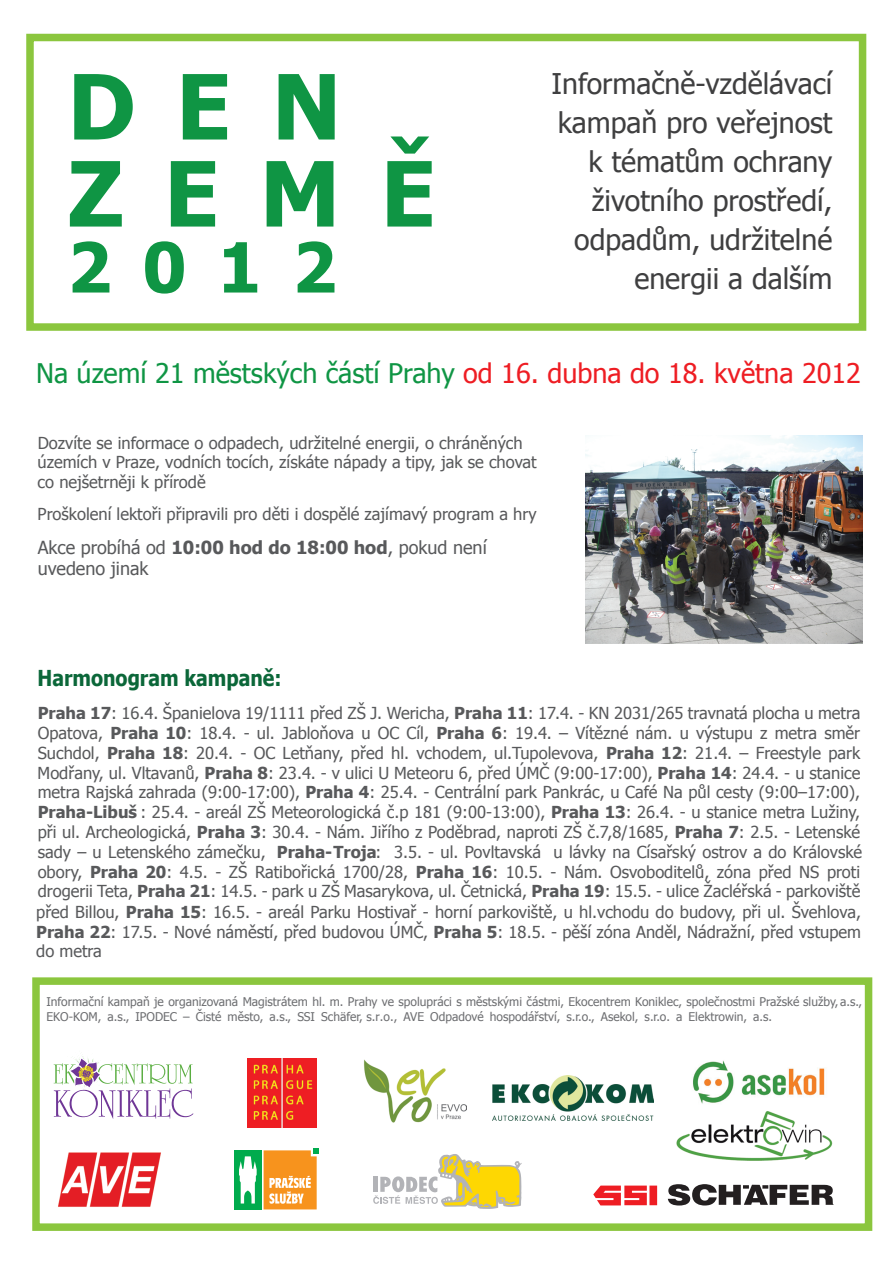
<style>
.page{position:relative;width:893px;height:1263px;background:#fff}
.page>*{position:absolute;margin:0;border:0;box-sizing:border-box;transform-origin:0 0}
.t1{font:700 90px/87px "Tahoma";letter-spacing:.45em;color:#0f9544}
.t2{font:700 69px "Tahoma";color:#0f9544}
.t3{font:28.5px/39px "Tahoma";color:#3f3f40;text-align:right}
.t4{font:27px "Tahoma";color:#0f9544}
.t5{font:700 21.9px "Tahoma";color:#0b6739;scale:.89 1}
.t6{font:18px/21.6px "Tahoma";color:#58595b}
.t7{font:16.5px/19.8px "Tahoma";color:#58595b}
.t8{font:12px/15.3px "Tahoma";color:#6d6e71}
.s1{color:#ee1d23}
.s2{font-weight:700}
</style>
<div class="page">
<div style="left:26px;top:34px;width:840px;height:297px;background:#fff;border:8px solid #8bc63e"></div>
<div style="left:32px;top:977px;width:840px;height:254px;border:8px solid #8bc63e"></div>
<svg style="left:54px;top:1056px;width:139px;height:63px"></svg>
<img style="left:248px;top:1059px;width:68px;height:68px">
<img style="left:493px;top:1075px;width:160px;height:46px">
<img style="left:58px;top:1152px;width:103px;height:55px">
<img style="left:364px;top:1059px;width:103px;height:64px">
<img style="left:676px;top:1111px;width:157px;height:50px">
<img style="left:693px;top:1060px;width:132px;height:44px">
<svg style="left:406px;top:1154px;width:116px;height:55px"></svg>
<div style="left:392px;top:1176px;width:12px;height:16px;background:#b2b3b7;border-radius:50%"></div>
<svg style="left:373px;top:1177px;width:27px;height:27px"></svg>
<svg style="left:234px;top:1148px;width:85px;height:62px"></svg>
<svg style="left:593px;top:1185px;width:64px;height:20px"></svg>
<svg style="left:668px;top:1184px;width:166px;height:21px"></svg>
<img style="left:586px;top:436px;width:276px;height:207px">
<h1 class="t1" style="left:68px;top:58px;width:370px">DEN<br>ZEMĚ</h1>
<h2 class="t2" style="left:68px;top:219px;width:270px">2012</h2>
<h3 class="t3" style="left:552px;top:63px;width:282px">Informačně-vzdělávací kampaň pro veřejnost k tématům ochrany životního prostředí, odpadům, udržitelné energii a dalším</h3>
<h3 class="t4" style="left:36px;top:355px;width:826px">Na území 21 městských částí Prahy <span class="s1">od 16. dubna do 18. května 2012</span></h3>
<p class="t7" style="left:38px;top:432px;width:501px">Dozvíte se informace o odpadech, udržitelné energii, o chráněných územích v Praze, vodních tocích, získáte nápady a tipy, jak se chovat co nejšetrněji k přírodě</p>
<p class="t7" style="left:38px;top:503px;width:500px">Proškolení lektoři připravili pro děti i dospělé zajímavý program a hry</p>
<p class="t6" style="left:38px;top:535px;width:451px">Akce probíhá od <span class="s2">10:00 hod do 18:00 hod</span>, pokud není uvedeno jinak</p>
<h3 class="t5" style="left:38px;top:663px;width:276px">Harmonogram kampaně:</h3>
<p class="t7" style="left:38px;top:702px;width:826px"><span class="s2">Praha 17</span>: 16.4. Španielova 19/1111 před ZŠ J. Wericha, <span class="s2">Praha 11</span>: 17.4. - KN 2031/265 travnatá plocha u metra Opatova, <span class="s2">Praha 10</span>: 18.4. - ul. Jabloňova u OC Cíl, <span class="s2">Praha 6</span>: 19.4. – Vítězné nám. u výstupu z metra směr Suchdol, <span class="s2">Praha 18</span>: 20.4. - OC Letňany, před hl. vchodem, ul.Tupolevova, <span class="s2">Praha 12</span>: 21.4. – Freestyle park Modřany, ul. Vltavanů, <span class="s2">Praha 8</span>: 23.4. - v ulici U Meteoru 6, před ÚMČ (9:00-17:00), <span class="s2">Praha 14</span>: 24.4. - u stanice metra Rajská zahrada (9:00-17:00), <span class="s2">Praha 4</span>: 25.4. - Centrální park Pankrác, u Café Na půl cesty (9:00–17:00), <span class="s2">Praha-Libuš</span> : 25.4. - areál ZŠ Meteorologická č.p 181 (9:00-13:00), <span class="s2">Praha 13</span>: 26.4. - u stanice metra Lužiny, při ul. Archeologická, <span class="s2">Praha 3</span>: 30.4. - Nám. Jiřího z Poděbrad, naproti ZŠ č.7,8/1685, <span class="s2">Praha 7</span>: 2.5. - Letenské sady – u Letenského zámečku, <span class="s2">Praha-Troja</span>: 3.5. - ul. Povltavská u lávky na Císařský ostrov a do Královské obory, <span class="s2">Praha 20</span>: 4.5. - ZŠ Ratibořická 1700/28, <span class="s2">Praha 16</span>: 10.5. - Nám. Osvoboditelů, zóna před NS proti drogerii Teta, <span class="s2">Praha 21</span>: 14.5. - park u ZŠ Masarykova, ul. Četnická, <span class="s2">Praha 19</span>: 15.5. - ulice Žacléřská - parkoviště</p>
<p class="t7" style="left:36px;top:901px;width:826px;text-align:justify">před Billou, <span class="s2">Praha 15</span>: 16.5. - areál Parku Hostivař - horní parkoviště, u hl.vchodu do budovy, při ul. Švehlova, <span class="s2">Praha 22</span>: 17.5. - Nové náměstí, před budovou ÚMČ, <span class="s2">Praha 5</span>: 18.5. - pěší zóna Anděl, Nádražní, před vstupem do metra</p>
<p class="t8" style="left:46px;top:993px;width:817px">Informační kampaň je organizovaná Magistrátem hl. m. Prahy ve spolupráci s městskými částmi, Ekocentrem Koniklec, společnostmi Pražské služby, a.s.,<br>EKO-KOM, a.s., IPODEC – Čisté město, a.s., SSI Schäfer, s.r.o., AVE Odpadové hospodářství, s.r.o., Asekol, s.r.o. a Elektrowin, a.s.</p>
</div>
